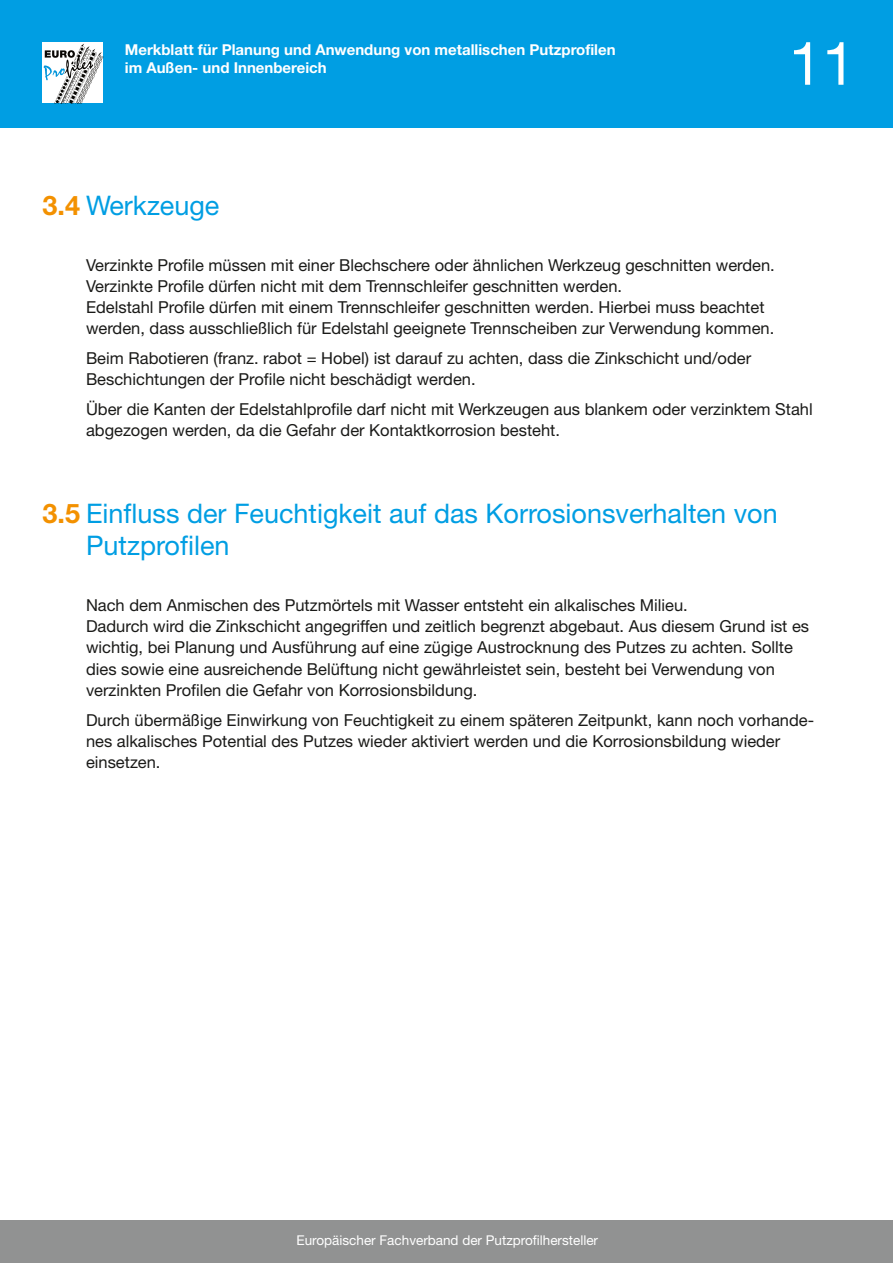
<style>
.page{position:relative;width:893px;height:1263px;background:#fff}
.page>*{position:absolute;margin:0;border:0;box-sizing:border-box;transform-origin:0 0}
.t1{font:60px "Helvetica Neue";color:#fff}
.t2{font:27px/32.4px "Helvetica Neue";color:#009ee3}
.t3{font:16.5px/21px "Helvetica Neue";color:#1a1a18}
.t4{font:700 15px/18px "Helvetica Neue";color:#fff}
.t5{font:13.5px "Helvetica Neue";color:#fff}
.s1{font-weight:700;color:#f39100}
</style>
<div class="page">
<div style="left:0;top:0;width:893px;height:128px;background:#009ee3"></div>
<div style="left:0;top:1220px;width:893px;height:43px;background:#919292"></div>
<svg style="left:43px;top:44px;width:61px;height:59px"></svg>
<p class="t4" style="left:125px;top:40px;width:492px">Merkblatt für Planung und Anwendung von metallischen Putzprofilen im Außen- und Innenbereich</p>
<h2 class="t2" style="left:43px;top:188px;width:178px"><span class="s1">3.4</span> Werkzeuge</h2>
<h1 class="t1" style="left:789px;top:28px;width:68px">11</h1>
<p class="t3" style="left:86px;top:255px;width:690px">Verzinkte Profile müssen mit einer Blechschere oder ähnlichen Werkzeug geschnitten werden.<br>Verzinkte Profile dürfen nicht mit dem Trennschleifer geschnitten werden.<br>Edelstahl Profile dürfen mit einem Trennschleifer geschnitten werden. Hierbei muss beachtet werden, dass ausschließlich für Edelstahl geeignete Trennscheiben zur Verwendung kommen.</p>
<p class="t3" style="left:86px;top:348px;width:667px">Beim Rabotieren (franz. rabot = Hobel) ist darauf zu achten, dass die Zinkschicht und/oder<br>Beschichtungen der Profile nicht beschädigt werden.</p>
<p class="t3" style="left:86px;top:399px;width:728px">Über die Kanten der Edelstahlprofile darf nicht mit Werkzeugen aus blankem oder verzinktem Stahl abgezogen werden, da die Gefahr der Kontaktkorrosion besteht.</p>
<h2 class="t2" style="left:86px;top:496px;width:693px;text-indent:-43px"><span class="s1">3.5</span> Einfluss der Feuchtigkeit auf das Korrosionsverhalten von<br>Putzprofilen</h2>
<p class="t3" style="left:86px;top:595px;width:725px">Nach dem Anmischen des Putzmörtels mit Wasser entsteht ein alkalisches Milieu.<br>Dadurch wird die Zinkschicht angegriffen und zeitlich begrenzt abgebaut. Aus diesem Grund ist es wichtig, bei Planung und Ausführung auf eine zügige Austrocknung des Putzes zu achten. Sollte dies sowie eine ausreichende Belüftung nicht gewährleistet sein, besteht bei Verwendung von verzinkten Profilen die Gefahr von Korrosionsbildung.</p>
<p class="t3" style="left:86px;top:709px;width:730px">Durch übermäßige Einwirkung von Feuchtigkeit zu einem späteren Zeitpunkt, kann noch vorhande&shy;nes alkalisches Potential des Putzes wieder aktiviert werden und die Korrosionsbildung wieder einsetzen.</p>
<p class="t5" style="left:297px;top:1232px;width:303px">Europäischer Fachverband der Putzprofilhersteller</p>
</div>
